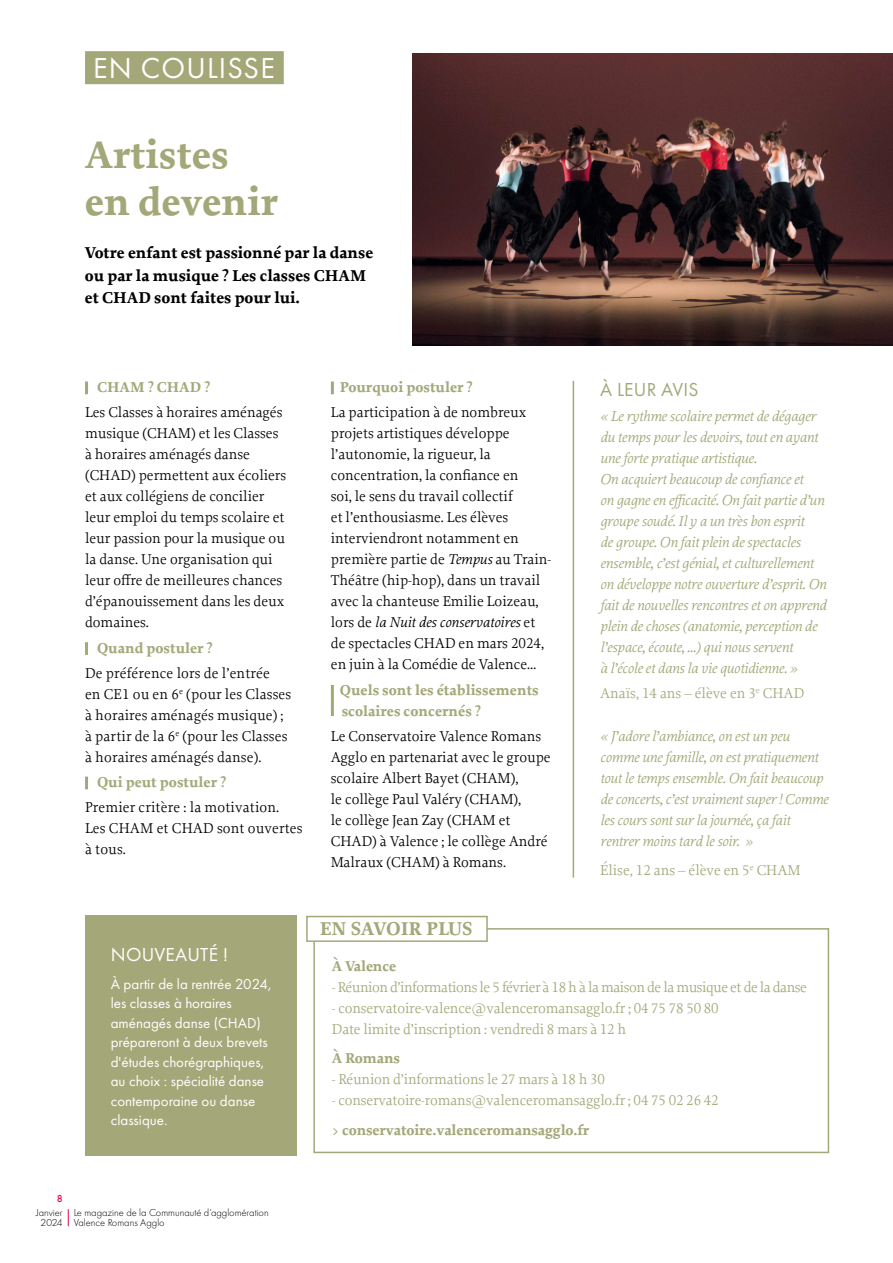
<style>
.page{position:relative;width:893px;height:1263px;background:#fff}
.page>*{position:absolute;margin:0;border:0;box-sizing:border-box;transform-origin:0 0}
.t1{font:700 40.5px/46.5px "Proforma";color:#a4a879}
.t2{font:30px "Futura PT";letter-spacing:.04em;color:#fff}
.t3{font:700 19.5px "Proforma";letter-spacing:-.025em;color:#a4a879}
.t4{font:19.5px "Futura PT";letter-spacing:.01em;color:#fff}
.t5{font:19.5px "Futura PT";letter-spacing:.01em;color:#a4a879}
.t6{font:700 16.5px/22.5px "Proforma";color:#000}
.t7{font:15px/21px "Proforma";color:#000}
.t8{font:italic 15px/21px "Proforma";letter-spacing:-.01em;color:#a4a879}
.t9{font:15px/21px "Proforma";letter-spacing:-.01em;color:#a4a879}
.t10{font:15px/19.5px "Futura PT";color:#fff}
.t11{font:700 15px/21px "Proforma";color:#a4a879}
.t12{font:15px "Proforma";letter-spacing:-.03em;color:#a4a879}
.t13{font:300 10.5px/10.5px "Futura PT";color:#000}
.t14{font:500 10.5px "Futura PT";color:#e5004f}
.s1{font-style:italic}
</style>
<div class="page">
<div style="left:85px;top:51px;width:199px;height:33px;background:#a4a879"></div>
<svg style="left:85px;top:381px;width:3px;height:13px"></svg>
<svg style="left:85px;top:642px;width:3px;height:13px"></svg>
<svg style="left:85px;top:776px;width:3px;height:13px"></svg>
<svg style="left:331px;top:381px;width:3px;height:13px"></svg>
<hr style="left:331px;top:685px;width:3px;height:31px;background:#a4a879">
<div style="left:85px;top:915px;width:212px;height:241px;background:#a4a879"></div>
<img style="left:412px;top:54px;width:481px;height:291px">
<div style="left:313px;top:928px;width:516px;height:225px;border:2px solid #a4a879"></div>
<div style="left:307px;top:916px;width:180px;height:25px;background:#fff"></div>
<div style="left:306px;top:916px;width:182px;height:26px;border:2px solid #a4a879"></div>
<hr style="left:573px;top:381px;width:1px;height:496px;background:#a4a879">
<svg style="left:68px;top:1209px;width:1px;height:17px"></svg>
<h2 class="t2" style="left:93px;top:50px;width:183px">EN COULISSE</h2>
<h1 class="t1" style="left:85px;top:132px;width:195px">Artistes en devenir</h1>
<p class="t6" style="left:85px;top:242px;width:290px">Votre enfant est passionné par la danse ou par la musique ? Les classes CHAM et CHAD sont faites pour lui.</p>
<p class="t11" style="left:97px;top:377px;width:115px">CHAM ? CHAD ?</p>
<p class="t7" style="left:85px;top:402px;width:203px">Les Classes à horaires aménagés musique (CHAM) et les Classes à horaires aménagés danse (CHAD) permettent aux écoliers et aux collégiens de concilier leur emploi du temps scolaire et leur passion pour la musique ou la danse. Une organisation qui leur offre de meilleures chances d’épanouissement dans les deux domaines.</p>
<p class="t11" style="left:97px;top:637px;width:117px">Quand postuler ?</p>
<p class="t7" style="left:85px;top:662px;width:208px">De préférence lors de l’entrée<br>en CE1 ou en 6<sup>e</sup> (pour les Classes à horaires aménagés musique) ; à partir de la 6<sup>e</sup> (pour les Classes à horaires aménagés danse).</p>
<p class="t11" style="left:97px;top:772px;width:131px">Qui peut postuler ?</p>
<p class="t7" style="left:85px;top:797px;width:219px">Premier critère : la motivation.<br>Les CHAM et CHAD sont ouvertes à tous.</p>
<h3 class="t4" style="left:111px;top:943px;width:119px">NOUVEAUTÉ !</h3>
<p class="t10" style="left:111px;top:974px;width:162px">À partir de la rentrée 2024, les classes à horaires aménagés danse (CHAD) prépareront à deux brevets d'études chorégraphiques, au choix : spécialité danse contemporaine ou danse classique.</p>
<p class="t11" style="left:340px;top:377px;width:134px">Pourquoi postuler ?</p>
<p class="t7" style="left:331px;top:402px;width:222px">La participation à de nombreux projets artistiques développe l’autonomie, la rigueur, la concentration, la confiance en<br>soi, le sens du travail collectif<br>et l’enthousiasme. Les élèves interviendront notamment en première partie de <span class="s1">Tempus</span> au Train-<br>Théâtre (hip-hop), dans un travail avec la chanteuse Emilie Loizeau, lors de <span class="s1">la Nuit des conservatoires</span> et de spectacles CHAD en mars 2024, en juin à la Comédie de Valence…</p>
<p class="t11" style="left:340px;top:679px;width:200px">Quels sont les établissements scolaires concernés ?</p>
<p class="t7" style="left:331px;top:725px;width:221px">Le Conservatoire Valence Romans<br>Agglo en partenariat avec le groupe scolaire Albert Bayet (CHAM),<br>le collège Paul Valéry (CHAM),<br>le collège Jean Zay (CHAM et<br>CHAD) à Valence ; le collège André<br>Malraux (CHAM) à Romans.</p>
<h3 class="t3" style="left:320px;top:917px;width:154px">EN SAVOIR PLUS</h3>
<h3 class="t5" style="left:600px;top:378px;width:100px">À LEUR AVIS</h3>
<p class="t8" style="left:600px;top:405px;width:228px">« Le rythme scolaire permet de dégager du temps pour les devoirs, tout en ayant une forte pratique artistique.<br>On acquiert beaucoup de confiance et<br>on gagne en efficacité. On fait partie d’un groupe soudé. Il y a un très bon esprit<br>de groupe. On fait plein de spectacles ensemble, c’est génial, et culturellement on développe notre ouverture d’esprit. On fait de nouvelles rencontres et on apprend plein de choses (anatomie, perception de l’espace, écoute, ...) qui nous servent<br>à l’école et dans la vie quotidienne. »</p>
<p class="t9" style="left:600px;top:683px;width:206px">Anaïs, 14 ans – élève en 3<sup>e</sup> CHAD</p>
<p class="t8" style="left:600px;top:725px;width:230px">« J’adore l’ambiance, on est un peu comme une famille, on est pratiquement tout le temps ensemble. On fait beaucoup de concerts, c’est vraiment super ! Comme les cours sont sur la journée, ça fait rentrer moins tard le soir. »</p>
<p class="t9" style="left:600px;top:859px;width:202px">Élise, 12 ans – élève en 5<sup>e</sup> CHAM</p>
<p class="t11" style="left:332px;top:955px;width:66px">À Valence</p>
<p class="t12" style="left:332px;top:977px;width:477px">- Réunion d’informations le 5 février à 18 h à la maison de la musique et de la danse</p>
<p class="t9" style="left:332px;top:997px;width:388px">- conservatoire-valence@valenceromansagglo.fr ; 04 75 78 50 80<br>Date limite d’inscription : vendredi 8 mars à 12 h</p>
<p class="t11" style="left:332px;top:1048px;width:70px">À Romans</p>
<p class="t9" style="left:332px;top:1068px;width:275px">- Réunion d’informations le 27 mars à 18 h 30</p>
<p class="t9" style="left:332px;top:1089px;width:388px">- conservatoire-romans@valenceromansagglo.fr ; 04 75 02 26 42</p>
<p class="t11" style="left:332px;top:1119px;width:259px">&gt; conservatoire.valenceromansagglo.fr</p>
<p class="t14" style="left:57px;top:1192px;width:7px">8</p>
<p class="t13" style="left:36px;top:1207px;width:28px;text-align:center">Janvier<br>2024</p>
<p class="t13" style="left:74px;top:1207px;width:196px">Le magazine de la Communauté d’agglomération<br>Valence Romans Agglo</p>
</div>
